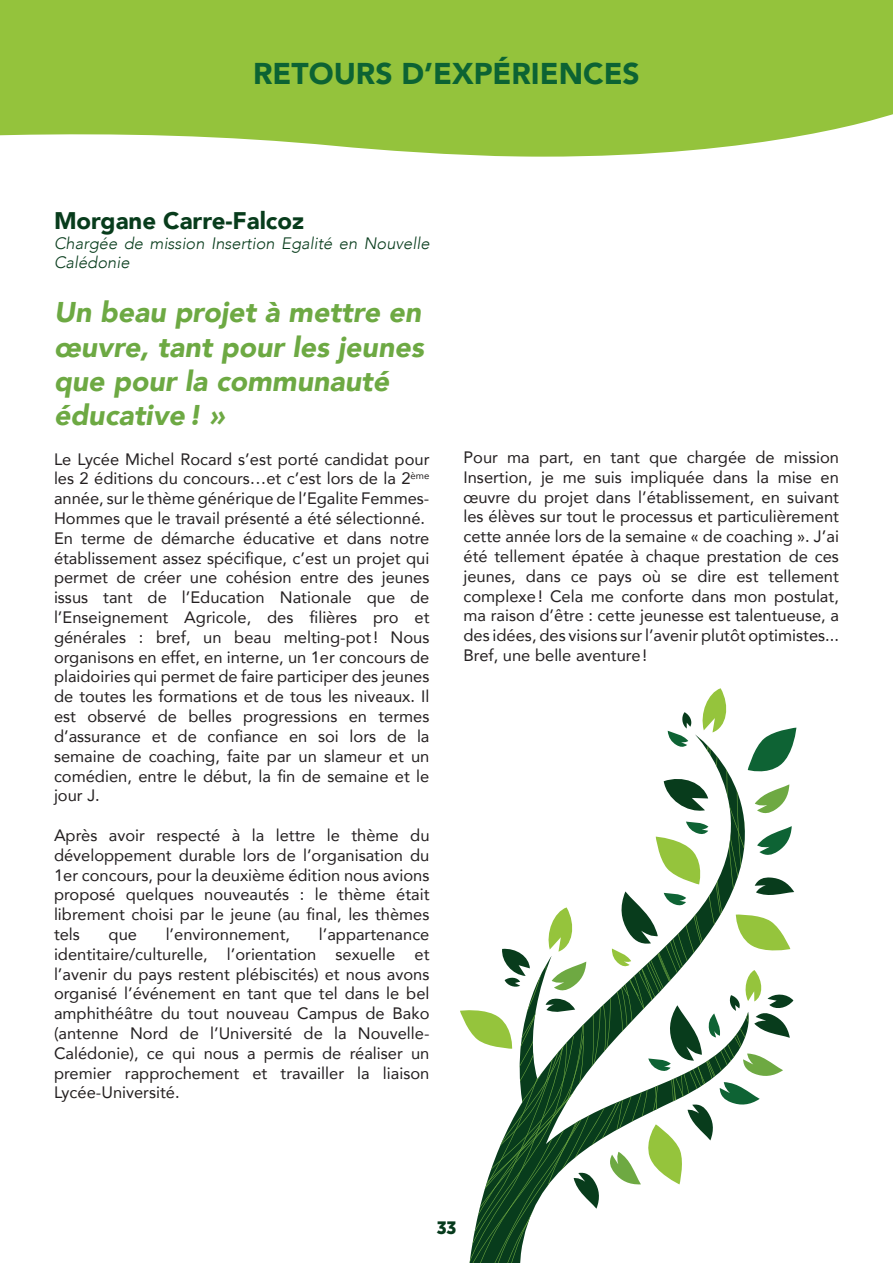
<style>
.page{position:relative;width:893px;height:1263px;background:#fff}
.page>*{position:absolute;margin:0;border:0;box-sizing:border-box;transform-origin:0 0}
.t1{font:900 30px "Avenir";color:#0c6333}
.t2{font:italic 900 28.5px/34.2px "Avenir";color:#6da943}
.t3{font:900 24px "Avenir";color:#083c1c}
.t4{font:900 18px "Gotham Narrow";color:#073b1d}
.t5{font:16.5px/19.8px "Avenir";color:#231f20;text-align:justify}
.t6{font:italic 300 16.5px/19.8px "Avenir";color:#083c1c}
</style>
<div class="page">
<svg style="left:0;top:0;width:893px;height:157px;fill:#94c33c"></svg>
<svg style="left:460px;top:688px;width:336px;height:575px"></svg>
<h1 class="t1" style="left:253px;top:48px;width:388px">RETOURS D’EXPÉRIENCES</h1>
<h3 class="t3" style="left:54px;top:200px;width:252px">Morgane Carre-Falcoz</h3>
<p class="t6" style="left:54px;top:233px;width:377px">Chargée de mission Insertion Egalité en Nouvelle<br>Calédonie</p>
<h2 class="t2" style="left:54px;top:295px;width:371px">Un beau projet à mettre en œuvre, tant pour les jeunes que pour la communauté éducative! »</h2>
<p class="t5" style="left:54px;top:448px;width:377px;text-align:left">Le Lycée Michel Rocard s’est porté candidat pour les 2 éditions du concours…et c’est lors de la 2<sup>ème </sup>année, sur le thème générique de l’Egalite Femmes-Hommes que le travail présenté a été sélectionné.<br>En terme de démarche éducative et dans notre établissement assez spécifique, c’est un projet qui permet de créer une cohésion entre des jeunes issus tant de l’Education Nationale que de l’Enseignement Agricole, des filières pro et générales : bref, un beau melting-pot! Nous organisons en effet, en interne, un 1er concours de plaidoiries qui permet de faire participer des jeunes de toutes les formations et de tous les niveaux. Il est observé de belles progressions en termes d’assurance et de confiance en soi lors de la semaine de coaching, faite par un slameur et un comédien, entre le début, la fin de semaine et le jour J.</p>
<p class="t5" style="left:54px;top:825px;width:377px">Après avoir respecté à la lettre le thème du développement durable lors de l’organisation du 1er concours, pour la deuxième édition nous avions proposé quelques nouveautés : le thème était librement choisi par le jeune (au final, les thèmes tels</p>
<p class="t5" style="left:54px;top:924px;width:377px;text-indent:265px">l’appartenance identitaire/culturelle, l’orientation sexuelle et l’avenir du pays restent plébiscités) et nous avons organisé l’événement en tant que tel dans le bel amphithéâtre du tout nouveau Campus de Bako (antenne Nord de l’Université de la Nouvelle-Calédonie), ce qui nous a permis de réaliser un premier rapprochement et travailler la liaison Lycée-Université.</p>
<p class="t5" style="left:109px;top:924px;width:30px">que</p>
<p class="t5" style="left:166px;top:924px;width:126px">l’environnement,</p>
<p class="t5" style="left:463px;top:447px;width:377px">Pour ma part, en tant que chargée de mission Insertion, je me suis impliquée dans la mise en œuvre du projet dans l’établissement, en suivant les élèves sur tout le processus et particulièrement cette année lors de la semaine « de coaching ». J’ai été tellement épatée à chaque prestation de ces jeunes, dans ce pays où se dire est tellement complexe! Cela me conforte dans mon postulat, ma raison d’être : cette jeunesse est talentueuse, a des idées, des visions sur l’avenir plutôt optimistes...<br>Bref, une belle aventure!</p>
<p class="t4" style="left:437px;top:1216px;width:21px">33</p>
</div>
